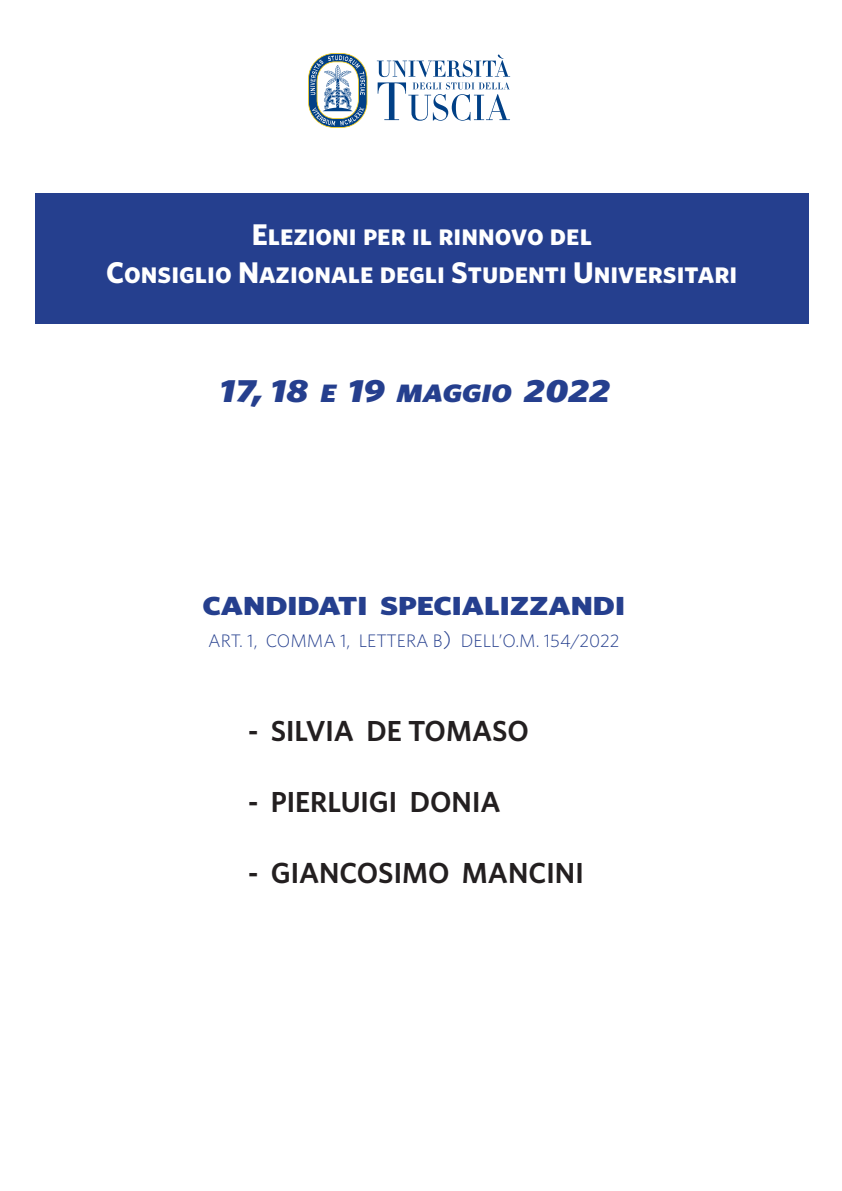
<style>
.page{position:relative;width:842px;height:1191px;background:#fff}
.page>*{position:absolute;margin:0;border:0;box-sizing:border-box;transform-origin:0 0}
.t1{font:italic 900 32.3px "Whitney";color:#253f8e;scale:1.2 1}
.t2{font:29.9px "Whitney Bold SC";color:#fff}
.t3{font:600 29px "Whitney";color:#231f20}
.t4{font:900 26.2px "Whitney";color:#253f8e;scale:1.2 1}
.t5{font:300 18.1px "Whitney";color:#253f8e}
.s1{font-size:25.2px}
.s2{font-size:22.2px}
</style>
<div class="page">
<svg style="left:308px;top:53px;width:203px;height:75px"></svg>
<div style="left:35px;top:193px;width:774px;height:130px;background:#253f8e"></div>
<p class="t2" style="left:252px;top:216px;width:342px">Elezioni per il rinnovo del</p>
<p class="t2" style="left:106px;top:254px;width:632px">Consiglio Nazionale degli Studenti Universitari</p>
<p class="t1" style="left:219px;top:371px;width:327px">17, 18 <span class="s1">E</span> 19 <span class="s1">MAGGIO</span> 2022</p>
<p class="t4" style="left:202px;top:590px;width:354px">CANDIDATI SPECIALIZZANDI</p>
<p class="t5" style="left:208px;top:630px;width:413px">ART. 1, COMMA 1, LETTERA B<span class="s2">)</span> DELL’O.M. 154/2022</p>
<p class="t3" style="left:248px;top:713px;width:282px">- SILVIA DE TOMASO</p>
<p class="t3" style="left:248px;top:784px;width:254px">- PIERLUIGI DONIA</p>
<p class="t3" style="left:248px;top:855px;width:337px">- GIANCOSIMO MANCINI</p>
</div>
